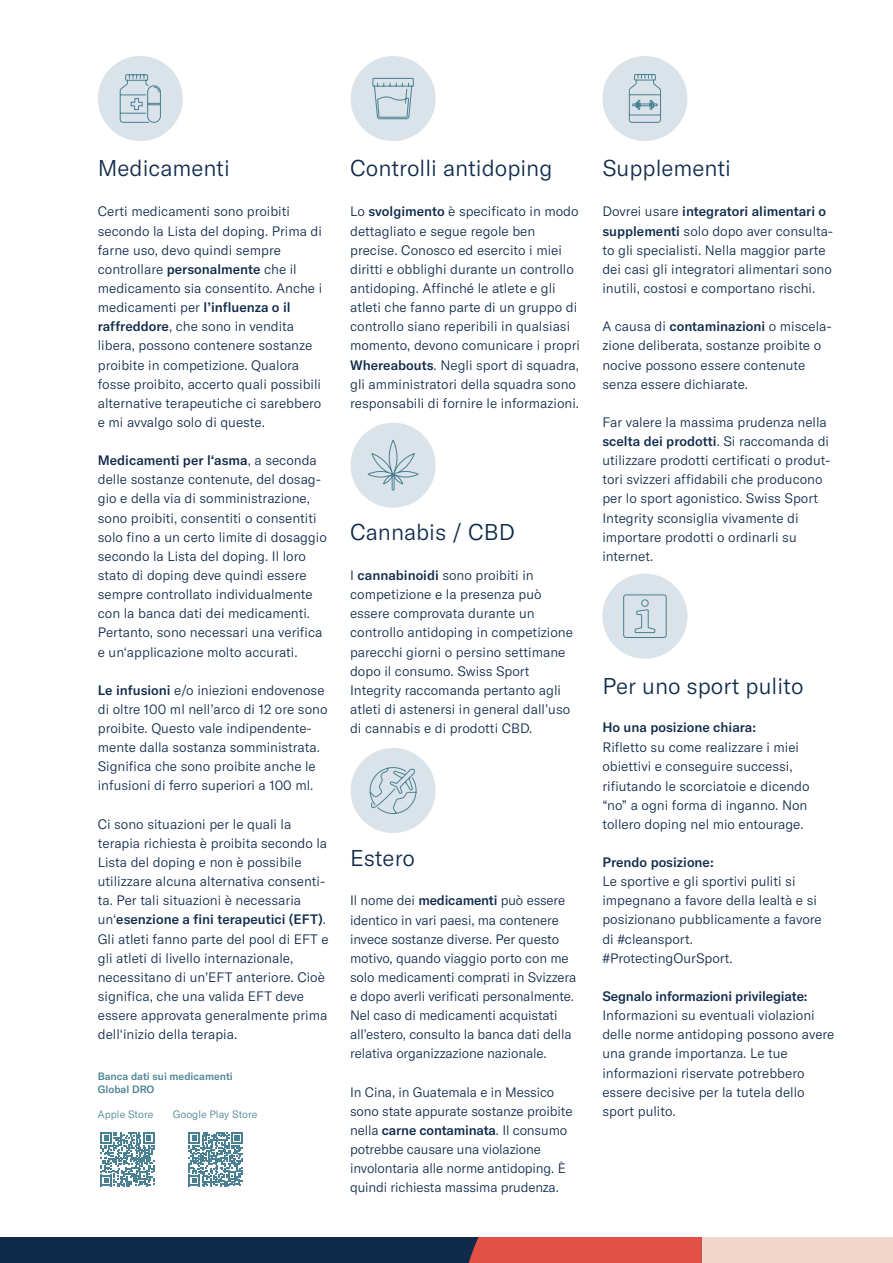
<style>
.page{position:relative;width:893px;height:1263px;background:#fff}
.page>*{position:absolute;margin:0;border:0;box-sizing:border-box;transform-origin:0 0}
.t1{font:300 22.5px "GT America SSI";color:#0f2a4b}
.t2{font:300 13.5px/19.2px "GT America SSI";color:#0f2a4b}
.t3{font:500 13.5px "GT America SSI";letter-spacing:-.005em;color:#0f2a4b}
.t4{font:500 10.5px/12.6px "GT America SSI";color:#498192}
.t5{font:300 10.5px "GT America SSI";color:#498192}
.s1{font-weight:500}
</style>
<div class="page">
<svg style="left:0;top:1237px;width:893px;height:26px;background:#755864"></svg>
<div style="left:98px;top:56px;width:85px;height:85px;background:#d9e3e9;border-radius:50%"></div>
<div style="left:351px;top:56px;width:85px;height:85px;background:#d9e3e9;border-radius:50%"></div>
<div style="left:351px;top:423px;width:85px;height:85px;background:#d9e3e9;border-radius:50%"></div>
<div style="left:351px;top:748px;width:85px;height:85px;background:#d9e3e9;border-radius:50%"></div>
<div style="left:602px;top:574px;width:85px;height:85px;background:#d9e3e9;border-radius:50%"></div>
<div style="left:602px;top:56px;width:85px;height:85px;background:#d9e3e9;border-radius:50%"></div>
<svg style="left:372px;top:77px;width:42px;height:63px"></svg>
<svg style="left:628px;top:74px;width:33px;height:49px"></svg>
<svg style="left:623px;top:594px;width:44px;height:44px"></svg>
<svg style="left:369px;top:767px;width:48px;height:47px"></svg>
<svg style="left:119px;top:74px;width:42px;height:49px"></svg>
<svg style="left:367px;top:440px;width:52px;height:51px"></svg>
<svg style="left:100px;top:1132px;width:54px;height:54px"></svg>
<svg style="left:189px;top:1132px;width:54px;height:54px"></svg>
<h1 class="t1" style="left:98px;top:155px;width:134px">Medicamenti</h1>
<p class="t2" style="left:98px;top:202px;width:226px">Certi medicamenti sono proibiti secondo la Lista del doping. Prima di farne uso, devo quindi sempre controllare <span class="s1">personalmente</span> che il medicamento sia consentito. Anche i medicamenti per <span class="s1">l’influenza o il raffreddore</span>, che sono in vendita libera, possono contenere sostanze proibite in competizione. Qualora fosse proibito, accerto quali possibili alternative terapeutiche ci sarebbero e mi avvalgo solo di queste.</p>
<p class="t2" style="left:98px;top:451px;width:231px"><span class="s1">Medicamenti per l‘asma</span>, a seconda delle sostanze contenute, del dosag&shy;gio e della via di somministrazione, sono proibiti, consentiti o consentiti solo fino a un certo limite di dosaggio secondo la Lista del doping. Il loro stato di doping deve quindi essere sempre controllato individualmente con la banca dati dei medicamenti.<br>Pertanto, sono necessari una verifica e un‘applicazione molto accurati.</p>
<p class="t2" style="left:98px;top:680px;width:231px"><span class="s1">Le infusioni</span> e/o iniezioni endovenose di oltre 100 ml nell’arco di 12 ore sono proibite. Questo vale indipendente&shy;mente dalla sostanza somministrata.<br>Significa che sono proibite anche le infusioni di ferro superiori a 100 ml.</p>
<p class="t2" style="left:98px;top:814px;width:232px">Ci sono situazioni per le quali la terapia richiesta è proibita secondo la Lista del doping e non è possibile utilizzare alcuna alternativa consenti&shy;ta. Per tali situazioni è necessaria un‘<span class="s1">esenzione a fini terapeutici (EFT)</span>.<br>Gli atleti fanno parte del pool di EFT e gli atleti di livello internazionale, necessitano di un’EFT anteriore. Cioè significa, che una valida EFT deve essere approvata generalmente prima dell‘inizio della terapia.</p>
<p class="t4" style="left:98px;top:1070px;width:137px">Banca dati sui medicamenti<br>Global DRO</p>
<p class="t5" style="left:98px;top:1108px;width:57px">Apple Store</p>
<p class="t5" style="left:173px;top:1108px;width:86px">Google Play Store</p>
<h1 class="t1" style="left:350px;top:155px;width:204px">Controlli antidoping</h1>
<p class="t2" style="left:350px;top:202px;width:231px">Lo <span class="s1">svolgimento</span> è specificato in modo dettagliato e segue regole ben precise. Conosco ed esercito i miei diritti e obblighi durante un controllo antidoping. Affinché le atlete e gli atleti che fanno parte di un gruppo di controllo siano reperibili in qualsiasi momento, devono comunicare i propri <span class="s1">Whereabouts</span>. Negli sport di squadra, gli amministratori della squadra sono responsabili di fornire le informazioni.</p>
<h1 class="t1" style="left:350px;top:519px;width:166px">Cannabis / CBD</h1>
<p class="t2" style="left:350px;top:566px;width:224px">I <span class="s1">cannabinoidi</span> sono proibiti in competizione e la presenza può essere comprovata durante un controllo antidoping in competizione parecchi giorni o persino settimane dopo il consumo. Swiss Sport Integrity raccomanda pertanto agli atleti di astenersi in general dall’uso di cannabis e di prodotti CBD.</p>
<h1 class="t1" style="left:350px;top:844px;width:66px">Estero</h1>
<p class="t2" style="left:350px;top:891px;width:228px">Il nome dei <span class="s1">medicamenti</span> può essere identico in vari paesi, ma contenere invece sostanze diverse. Per questo motivo, quando viaggio porto con me solo medicamenti comprati in Svizzera e dopo averli verificati personalmente.<br>Nel caso di medicamenti acquistati all’estero, consulto la banca dati della relativa organizzazione nazionale.</p>
<p class="t2" style="left:350px;top:1082px;width:224px">In Cina, in Guatemala e in Messico sono state appurate sostanze proibite nella <span class="s1">carne contaminata</span>. Il consumo potrebbe causare una violazione involontaria alle norme antidoping. È quindi richiesta massima prudenza.</p>
<h1 class="t1" style="left:602px;top:155px;width:130px">Supplementi</h1>
<p class="t2" style="left:602px;top:202px;width:232px">Dovrei usare <span class="s1">integratori alimentari o supplementi</span> solo dopo aver consulta&shy;to gli specialisti. Nella maggior parte dei casi gli integratori alimentari sono inutili, costosi e comportano rischi.</p>
<p class="t2" style="left:602px;top:317px;width:231px">A causa di <span class="s1">contaminazioni</span> o miscela&shy;zione deliberata, sostanze proibite o nocive possono essere contenute senza essere dichiarate.</p>
<p class="t2" style="left:602px;top:413px;width:230px">Far valere la massima prudenza nella <span class="s1">scelta dei prodotti</span>. Si raccomanda di utilizzare prodotti certificati o produt&shy;tori svizzeri affidabili che producono per lo sport agonistico. Swiss Sport Integrity sconsiglia vivamente di importare prodotti o ordinarli su internet.</p>
<h1 class="t1" style="left:602px;top:673px;width:203px">Per uno sport pulito</h1>
<p class="t3" style="left:602px;top:719px;width:155px">Ho una posizione chiara:</p>
<p class="t2" style="left:602px;top:738px;width:209px">Rifletto su come realizzare i miei obiettivi e conseguire successi, rifiutando le scorciatoie e dicendo “no” a ogni forma di inganno. Non tollero doping nel mio entourage.</p>
<p class="t3" style="left:602px;top:854px;width:113px">Prendo posizione:</p>
<p class="t2" style="left:602px;top:872px;width:221px">Le sportive e gli sportivi puliti si impegnano a favore della lealtà e si posizionano pubblicamente a favore di #cleansport. #ProtectingOurSport.</p>
<p class="t3" style="left:602px;top:988px;width:207px">Segnalo informazioni privilegiate:</p>
<p class="t2" style="left:602px;top:1006px;width:234px">Informazioni su eventuali violazioni delle norme antidoping possono avere una grande importanza. Le tue informazioni riservate potrebbero essere decisive per la tutela dello sport pulito.</p>
</div>
